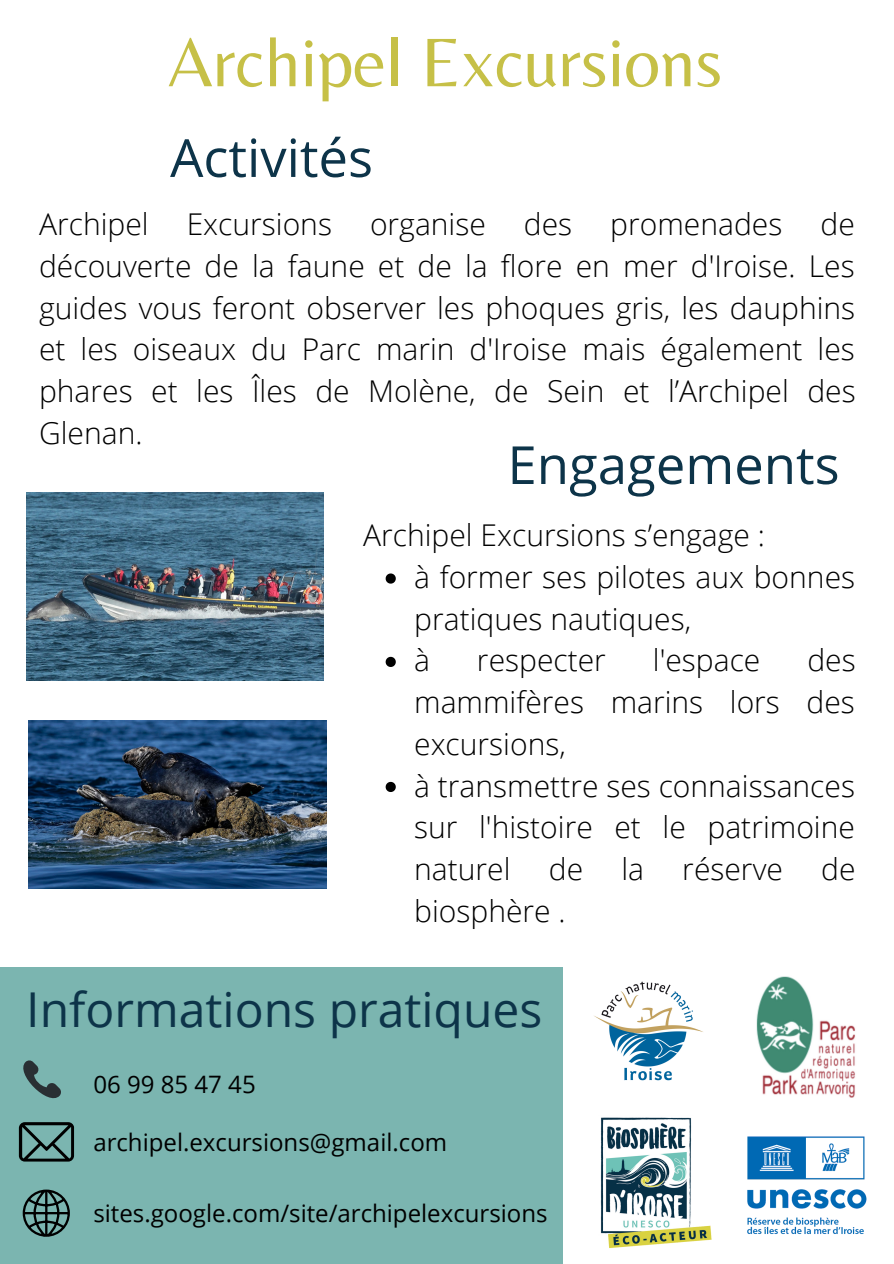
<style>
.page{position:relative;width:894px;height:1264px;background:#fff}
.page>*{position:absolute;margin:0;border:0;box-sizing:border-box;transform-origin:0 0}
.t1{font:71.4px "Belleza";color:#c6c047}
.t2{font:52.5px "Open Sans";color:#0d3449}
.t3{font:48px "Open Sans";color:#0d3449}
.t4{font:300 30px/41.7px "Open Sans";color:#000;text-align:justify}
.t5{font:24px "Open Sans";color:#000}
</style>
<div class="page">
<div style="left:0;top:967px;width:563px;height:296px;background:#7bb5b0"></div>
<svg style="left:23px;top:1060px;width:38px;height:39px"></svg>
<svg style="left:19px;top:1122px;width:55px;height:39px"></svg>
<svg style="left:23px;top:1189px;width:47px;height:47px"></svg>
<img style="left:26px;top:492px;width:297px;height:188px">
<img style="left:29px;top:720px;width:297px;height:168px">
<svg style="left:385px;top:573px;width:10px;height:10px"></svg>
<svg style="left:385px;top:657px;width:10px;height:10px"></svg>
<svg style="left:385px;top:782px;width:10px;height:10px"></svg>
<img style="left:747px;top:1136px;width:120px;height:98px">
<img style="left:756px;top:976px;width:99px;height:122px">
<img style="left:600px;top:1117px;width:112px;height:131px">
<img style="left:594px;top:981px;width:109px;height:100px">
<p class="t1" style="left:168px;top:20px;width:555px">Archipel Excursions</p>
<p class="t2" style="left:170px;top:121px;width:204px">Activités</p>
<p class="t4" style="left:39px;top:203px;width:111px">Archipel</p>
<p class="t4" style="left:187px;top:203px;width:147px">Excursions</p>
<p class="t4" style="left:370px;top:203px;width:117px">organise</p>
<p class="t4" style="left:523px;top:203px;width:50px">des</p>
<p class="t4" style="left:610px;top:203px;width:173px">promenades</p>
<p class="t4" style="left:39px;top:203px;width:817px;text-indent:781px">de découverte de la faune et de la flore en mer d'Iroise. Les guides vous feront observer les phoques gris, les dauphins et les oiseaux du Parc marin d'Iroise mais également les phares et les Îles de Molène, de Sein et l’Archipel des Glenan.</p>
<p class="t2" style="left:507px;top:428px;width:333px">Engagements</p>
<p class="t4" style="left:363px;top:514px;width:403px">Archipel Excursions s’engage :</p>
<p class="t4" style="left:414px;top:555px;width:442px">à former ses pilotes aux bonnes pratiques nautiques,</p>
<p class="t4" style="left:414px;top:639px;width:17px">à</p>
<p class="t4" style="left:477px;top:639px;width:130px">respecter</p>
<p class="t4" style="left:652px;top:639px;width:109px">l'espace</p>
<p class="t4" style="left:414px;top:639px;width:443px;text-indent:393px">des mammifères marins lors des excursions,</p>
<p class="t4" style="left:414px;top:764px;width:442px">à transmettre ses connaissances sur l'histoire et le patrimoine naturel</p>
<p class="t4" style="left:548px;top:847px;width:36px">de</p>
<p class="t4" style="left:621px;top:847px;width:24px">la</p>
<p class="t4" style="left:682px;top:847px;width:102px">réserve</p>
<p class="t4" style="left:820px;top:847px;width:36px">de</p>
<p class="t4" style="left:414px;top:889px;width:153px">biosphère .</p>
<p class="t3" style="left:26px;top:975px;width:517px">Informations pratiques</p>
<p class="t5" style="left:93px;top:1067px;width:164px">06 99 85 47 45</p>
<p class="t5" style="left:93px;top:1125px;width:355px">archipel.excursions@gmail.com</p>
<p class="t5" style="left:93px;top:1196px;width:455px">sites.google.com/site/archipelexcursions</p>
</div>
